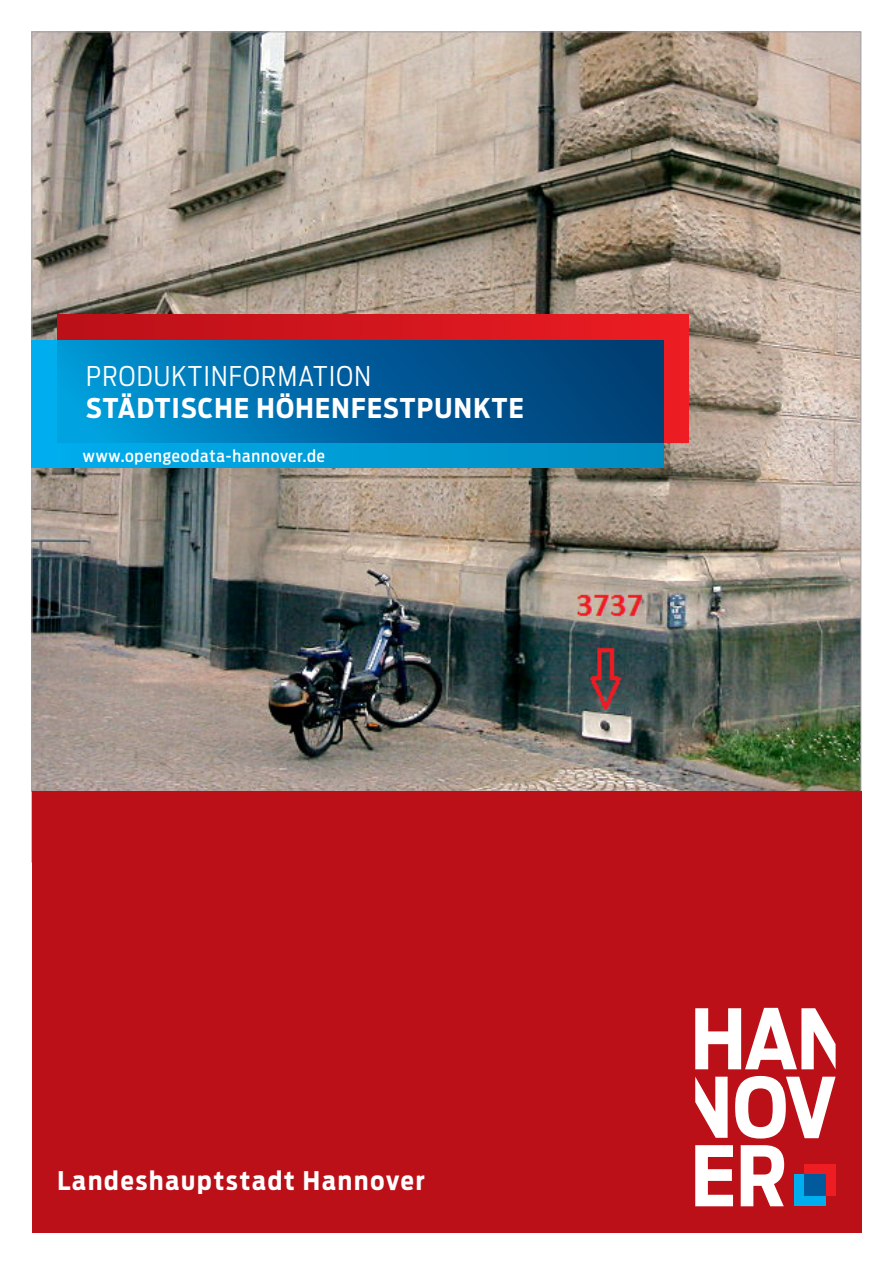
<style>
.page{position:relative;width:893px;height:1263px;background:#fff}
.page>*{position:absolute;margin:0;border:0;box-sizing:border-box;transform-origin:0 0}
.Headline{font:700 27px "Antenna Cond";letter-spacing:.05em;color:#fff}
.Headline-2{font:300 27px "Antenna Cond";letter-spacing:.05em;color:#fff}
.Wortmarke_unten{font:700 25.5px "Antenna Cond";letter-spacing:.075em;color:#fff}
.Topline_Subline{font:500 16.5px "Antenna Cond";letter-spacing:.05em;color:#fff}
</style>
<div class="page">
<img style="left:34px;top:34px;width:825px;height:757px">
<div style="left:32px;top:791px;width:829px;height:441px;background:#bb1018"></div>
<div style="left:794px;top:1174px;width:31px;height:32px;background:#00aeef"></div>
<div style="left:804px;top:1164px;width:32px;height:32px;background:#ee1d23"></div>
<div style="left:804px;top:1174px;width:21px;height:22px;background:#005a9c"></div>
<svg style="left:695px;top:1145px;width:38px;height:61px"></svg>
<svg style="left:741px;top:1145px;width:43px;height:61px"></svg>
<svg style="left:695px;top:1077px;width:33px;height:61px"></svg>
<svg style="left:735px;top:1076px;width:101px;height:62px"></svg>
<svg style="left:695px;top:1008px;width:141px;height:61px"></svg>
<div style="left:57px;top:315px;width:632px;height:127px;background:linear-gradient(to right,#ba0f18,#e91d24)"></div>
<svg style="left:32px;top:340px;width:631px;height:128px;background:#009dd8"></svg>
<svg style="left:57px;top:340px;width:606px;height:102px;background:#0065a1"></svg>
<p class="Headline-2" style="left:86px;top:360px;width:286px">PRODUKTINFORMATION</p>
<p class="Headline" style="left:86px;top:392px;width:439px">STÄDTISCHE HÖHENFESTPUNKTE</p>
<p class="Topline_Subline" style="left:83px;top:446px;width:243px">www.opengeodata-hannover.de</p>
<p class="Wortmarke_unten" style="left:57px;top:1166px;width:369px">Landeshauptstadt Hannover</p>
</div>
